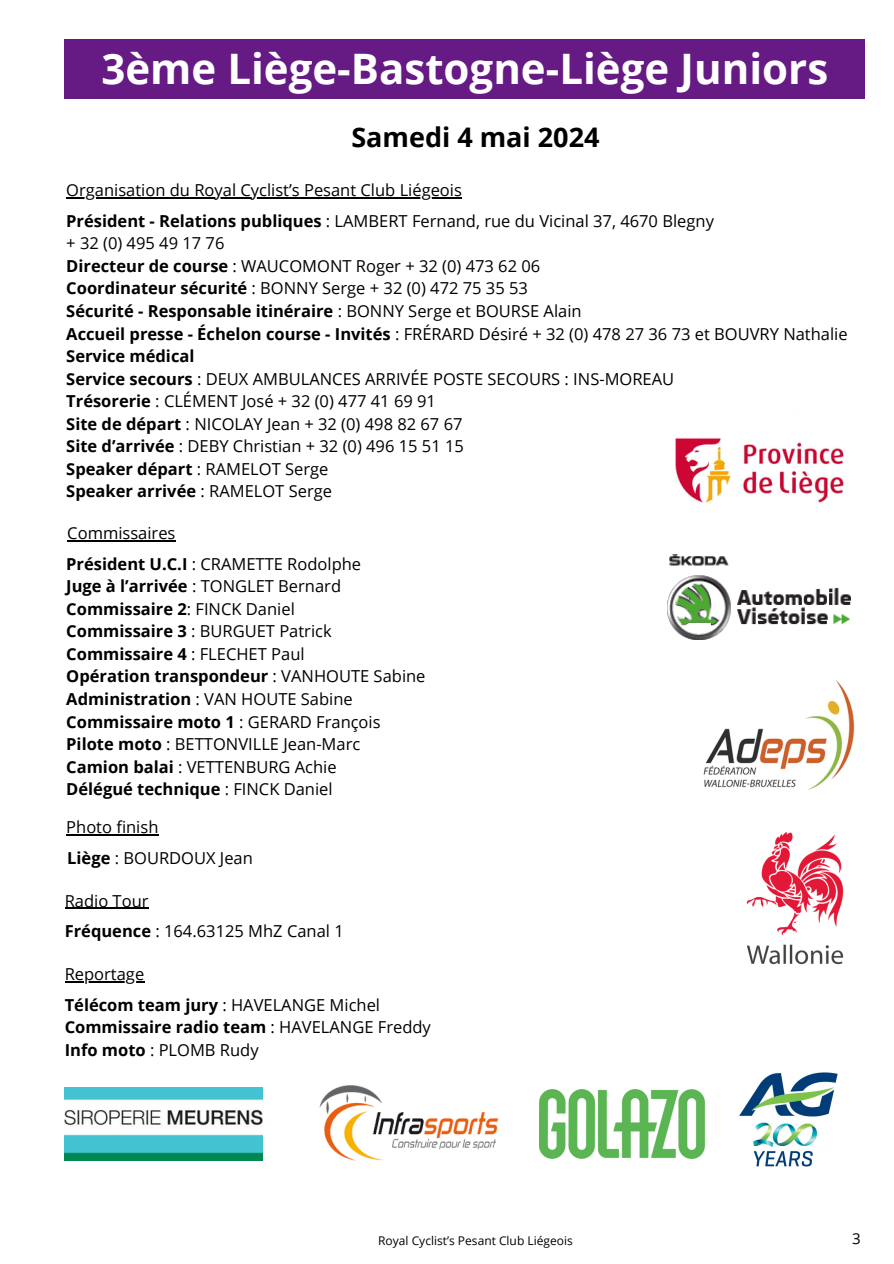
<style>
.page{position:relative;width:894px;height:1264px;background:#fff}
.page>*{position:absolute;margin:0;border:0;box-sizing:border-box;transform-origin:0 0}
.t1{font:700 42px "Open Sans";color:#fff}
.t2{font:700 27px "Open Sans";color:#000}
.t3{font:16.5px/22.5px "Open Sans";color:#000}
.t4{font:700 16.5px/22.5px "Open Sans";color:#000}
.t5{font:15px "Open Sans";color:#000}
.t6{font:12px "Open Sans";color:#000}
.s1{font-weight:700}
.s2{font-weight:400}
</style>
<div class="page">
<div style="left:65px;top:39px;width:799px;height:59px;background:#661a84"></div>
<hr style="left:66px;top:198px;width:396px;height:1px;background:#000">
<hr style="left:67px;top:540px;width:108px;height:1px;background:#000">
<hr style="left:66px;top:834px;width:92px;height:1px;background:#000">
<hr style="left:65px;top:907px;width:83px;height:2px;background:#000">
<img style="left:675px;top:438px;width:170px;height:65px">
<img style="left:667px;top:554px;width:183px;height:85px">
<img style="left:746px;top:832px;width:98px;height:133px">
<img style="left:319px;top:1085px;width:180px;height:76px">
<img style="left:703px;top:680px;width:152px;height:110px">
<img style="left:739px;top:1072px;width:99px;height:95px">
<img style="left:539px;top:1089px;width:165px;height:69px">
<img style="left:65px;top:1087px;width:198px;height:73px">
<hr style="left:65px;top:981px;width:79px;height:1px;background:#000">
<p class="t1" style="left:101px;top:39px;width:728px">3ème Liège-Bastogne-Liège Juniors</p>
<p class="t2" style="left:351px;top:118px;width:249px">Samedi 4 mai 2024</p>
<h2 class="t3" style="left:66px;top:179px;width:397px">Organisation du Royal Cyclist’s Pesant Club Liégeois</h2>
<h1 class="t3" style="left:66px;top:209px;width:782px"><span class="s1">Président - Relations publiques</span> : LAMBERT Fernand, rue du Vicinal 37, 4670 Blegny<br>+ 32 (0) 495 49 17 76<br><span class="s1">Directeur de course</span> : WAUCOMONT Roger + 32 (0) 473 62 06<br><span class="s1">Coordinateur sécurité</span> : BONNY Serge + 32 (0) 472 75 35 53<br><span class="s1">Sécurité - Responsable itinéraire</span> : BONNY Serge et BOURSE Alain<br><span class="s1">Accueil presse - Échelon course - Invités</span> : FRÉRARD Désiré + 32 (0) 478 27 36 73 et BOUVRY Nathalie <span class="s1">Service médical<br>Service secours</span> : DEUX AMBULANCES ARRIVÉE POSTE SECOURS : INS-MOREAU<br><span class="s1">Trésorerie</span> : CLÉMENT José + 32 (0) 477 41 69 91<br><span class="s1">Site de départ</span> : NICOLAY Jean + 32 (0) 498 82 67 67<br><span class="s1">Site d’arrivée</span> : DEBY Christian + 32 (0) 496 15 51 15<br><span class="s1">Speaker départ</span> : RAMELOT Serge<br><span class="s1">Speaker arrivée</span> : RAMELOT Serge</h1>
<h3 class="t3" style="left:67px;top:522px;width:110px">Commissaires</h3>
<h3 class="t3" style="left:66px;top:552px;width:360px"><span class="s1">Président U.C.I</span> : CRAMETTE Rodolphe<br><span class="s1">Juge à l’arrivée</span> : TONGLET Bernard <span class="s1">Commissaire 2</span>: FINCK Daniel<br><span class="s1">Commissaire 3</span> : BURGUET Patrick <span class="s1">Commissaire 4</span> : FLECHET Paul<br><span class="s1">Opération transpondeur</span> : VANHOUTE Sabine <span class="s1">Administration</span> : VAN HOUTE Sabine <span class="s1">Commissaire moto 1</span> : GERARD François <span class="s1">Pilote moto</span> : BETTONVILLE Jean-Marc <span class="s1">Camion balai</span> : VETTENBURG Achie<br><span class="s1">Délégué technique</span> : FINCK Daniel</h3>
<h3 class="t3" style="left:66px;top:815px;width:94px">Photo finish</h3>
<p class="t3" style="left:67px;top:846px;width:187px"><span class="s1">Liège</span> : BOURDOUX Jean</p>
<h3 class="t3" style="left:65px;top:889px;width:85px">Radio Tour</h3>
<p class="t3" style="left:65px;top:919px;width:280px"><span class="s1">Fréquence</span> : 164.63125 MhZ Canal 1</p>
<p class="t3" style="left:65px;top:962px;width:81px">Reportage</p>
<p class="t4" style="left:65px;top:992px;width:367px">Télécom team jury <span class="s2">: HAVELANGE Michel<br></span>Commissaire radio team <span class="s2">: HAVELANGE Freddy<br></span>Info moto <span class="s2">: PLOMB Rudy</span></p>
<p class="t6" style="left:378px;top:1231px;width:196px">Royal Cyclist’s Pesant Club Liégeois</p>
<p class="t5" style="left:851px;top:1228px;width:10px">3</p>
</div>
